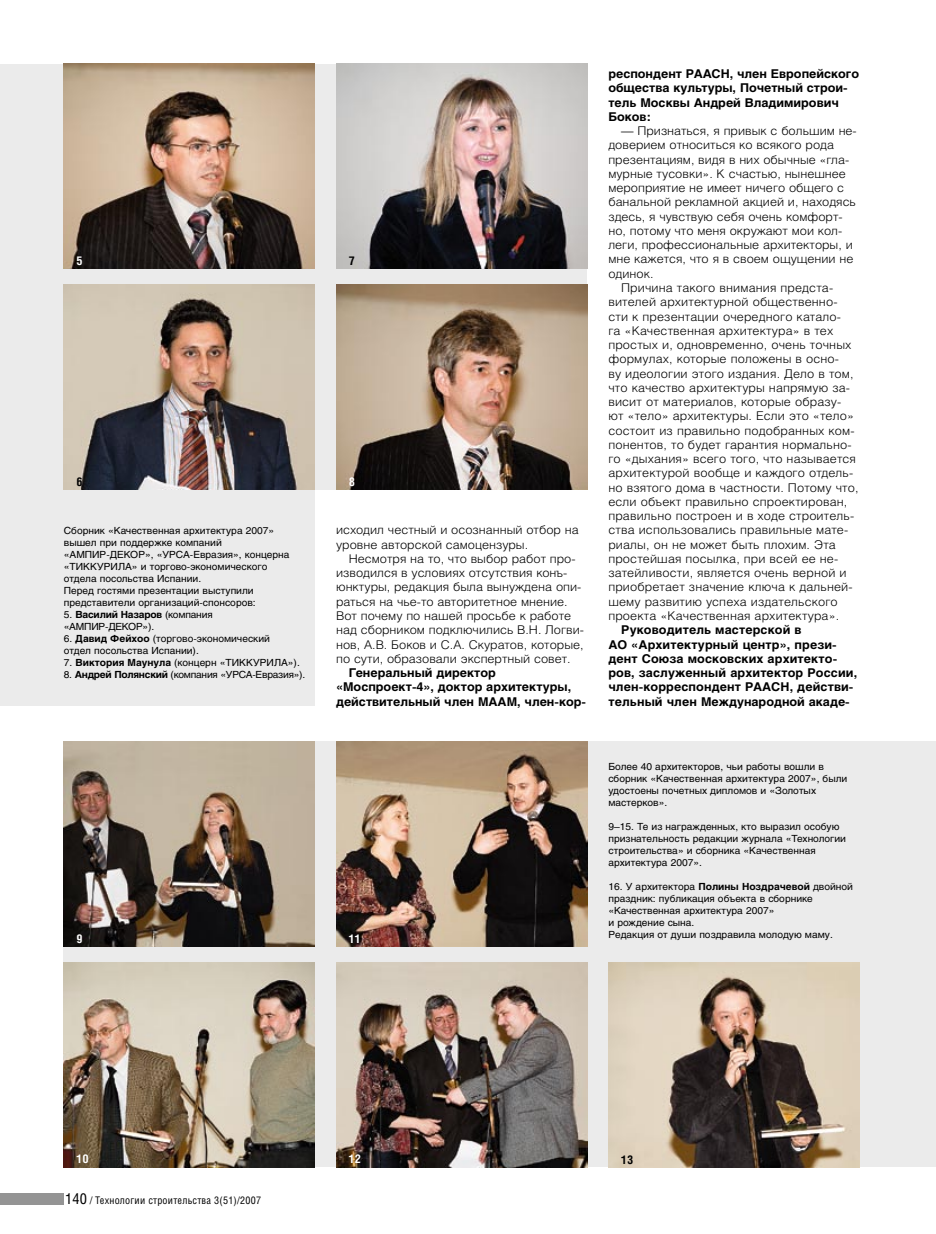
<style>
.page{position:relative;width:936px;height:1234px;background:#fff}
.page>*{position:absolute;margin:0;border:0;box-sizing:border-box;transform-origin:0 0}
.Текст{font:300 12px/14.2px "Helios";letter-spacing:.01em;color:#000;scale:1.04 1}
.Текст-2{font:700 12px/14.2px "Helios";color:#000;scale:1.04 1}
.Текст-3{font:700 12px "Helios Cond";color:#fff;scale:1.04 1}
.Текст-4{font:700 12px "Helios Cond";color:#000;scale:1.04 1}
.t1{font:10.5px "Helios Cond";letter-spacing:.02em;color:#000}
.Иллюстрация_-_подпис{font:9.75px/12px "Helios";color:#000;scale:1.04 1}
.Иллюстрация_-_подпис-2{font:9.75px "Helios";letter-spacing:-.025em;color:#000;scale:1.04 1}
.Иллюстрация_-_подпис-3{font:9.75px/12px "Helios";letter-spacing:-.02em;color:#000;scale:1.04 1}
.s1{font-weight:700}
.s2{font-size:15px}
</style>
<div class="page">
<div style="left:0;top:1192px;width:64px;height:11px;background:#949494"></div>
<div style="left:0;top:64px;width:587px;height:425px;background:#ebebeb"></div>
<div style="left:0;top:489px;width:315px;height:216px;background:#ebebeb"></div>
<div style="left:64px;top:741px;width:871px;height:425px;background:#ebebeb"></div>
<img style="left:64px;top:741px;width:251px;height:205px">
<img style="left:336px;top:962px;width:251px;height:204px">
<img style="left:64px;top:962px;width:251px;height:204px">
<img style="left:608px;top:962px;width:251px;height:204px">
<img style="left:64px;top:64px;width:251px;height:205px">
<img style="left:64px;top:284px;width:251px;height:205px">
<img style="left:336px;top:284px;width:251px;height:205px">
<img style="left:336px;top:64px;width:251px;height:205px">
<img style="left:336px;top:741px;width:251px;height:205px">
<p class="Текст-3" style="left:77px;top:253px;width:7px">5</p>
<p class="Текст-4" style="left:77px;top:474px;width:7px">6</p>
<p class="Иллюстрация_-_подпис" style="left:64px;top:524px;width:218px">Сборник «Качественная архитектура 2007» вышел при поддержке компаний «АМПИР-ДЕКОР», «УРСА-Евразия», концерна «ТИККУРИЛА» и торгово-экономического отдела посольства Испании.</p>
<p class="Иллюстрация_-_подпис" style="left:64px;top:584px;width:186px">Перед гостями презентации выступили представители организаций-спонсоров:</p>
<p class="Иллюстрация_-_подпис-3" style="left:64px;top:608px;width:145px">5. <span class="s1">Василий Назаров</span> (компания «АМПИР-ДЕКОР»).</p>
<p class="Иллюстрация_-_подпис" style="left:64px;top:632px;width:200px">6. <span class="s1">Давид Фейхоо</span> (торгово-экономический отдел посольства Испании).</p>
<p class="Иллюстрация_-_подпис" style="left:64px;top:656px;width:228px">7. <span class="s1">Виктория Маунула</span> (концерн «ТИККУРИЛА»).</p>
<p class="Иллюстрация_-_подпис-2" style="left:64px;top:669px;width:234px">8. <span class="s1">Андрей Полянский</span> (компания «УРСА-Евразия»).</p>
<p class="Текст-4" style="left:349px;top:253px;width:7px">7</p>
<p class="Текст-3" style="left:349px;top:474px;width:8px">8</p>
<p class="Текст" style="left:336px;top:522px;width:235px">исходил честный и осознанный отбор на уровне авторской самоцензуры.</p>
<p class="Текст" style="left:336px;top:551px;width:240px;text-indent:13px">Несмотря на то, что выбор работ про&shy;изводился в условиях отсутствия конъ&shy;юнктуры, редакция была вынуждена опи&shy;раться на чье-то авторитетное мнение.<br>Вот почему по нашей просьбе к работе над сборником подключились В.Н. Логви&shy;нов, А.В. Боков и С.А. Скуратов, которые, по сути, образовали экспертный совет.</p>
<p class="Текст-2" style="left:336px;top:665px;width:242px;text-indent:13px">Генеральный директор «Моспроект-4», доктор архитектуры, действительный член МААМ, член-кор-</p>
<p class="Текст-2" style="left:608px;top:67px;width:243px">респондент РААСН, член Европейского общества культуры, Почетный строи&shy;тель Москвы Андрей Владимирович<br>Боков:</p>
<p class="Текст" style="left:608px;top:123px;width:240px;text-indent:13px">— Признаться, я привык с большим не&shy;доверием относиться ко всякого рода презентациям, видя в них обычные «гла&shy;мурные тусовки». К счастью, нынешнее мероприятие не имеет ничего общего с банальной рекламной акцией и, находясь здесь, я чувствую себя очень комфорт&shy;но, потому что меня окружают мои кол&shy;леги, профессиональные архитекторы, и мне кажется, что я в своем ощущении не одинок.</p>
<p class="Текст" style="left:608px;top:280px;width:242px;text-indent:13px">Причина такого внимания предста&shy;вителей архитектурной общественно&shy;сти к презентации очередного катало-<br>га «Качественная архитектура» в тех простых и, одновременно, очень точных формулах, которые положены в осно-<br>ву идеологии этого издания. Дело в том, что качество архитектуры напрямую за&shy;висит от материалов, которые образу&shy;ют «тело» архитектуры. Если это «тело» состоит из правильно подобранных ком&shy;понентов, то будет гарантия нормально&shy;го «дыхания» всего того, что называется архитектурой вообще и каждого отдель&shy;но взятого дома в частности. Потому что, если объект правильно спроектирован, правильно построен и в ходе строитель&shy;ства использовались правильные мате&shy;риалы, он не может быть плохим. Эта простейшая посылка, при всей ее не&shy;затейливости, является очень верной и приобретает значение ключа к дальней&shy;шему развитию успеха издательского проекта «Качественная архитектура».</p>
<p class="Текст-2" style="left:608px;top:622px;width:241px;text-indent:13px">Руководитель мастерской в<br>АО «Архитектурный центр», прези&shy;дент Союза московских архитекто&shy;ров, заслуженный архитектор России, член-корреспондент РААСН, действи&shy;тельный член Международной акаде-</p>
<p class="Текст-3" style="left:77px;top:930px;width:7px">9</p>
<p class="Текст-3" style="left:349px;top:930px;width:13px">11</p>
<p class="Иллюстрация_-_подпис" style="left:608px;top:760px;width:231px">Более 40 архитекторов, чьи работы вошли в сборник «Качественная архитектура 2007», были удостоены почетных дипломов и «Золотых мастерков».</p>
<p class="Иллюстрация_-_подпис" style="left:608px;top:820px;width:230px">9–15. Те из награжденных, кто выразил особую признательность редакции журнала «Технологии строительства» и сборника «Качественная архитектура 2007».</p>
<p class="Иллюстрация_-_подпис" style="left:608px;top:880px;width:237px">16. У архитектора <span class="s1">Полины Ноздрачевой</span> двойной праздник: публикация объекта в сборнике «Качественная архитектура 2007»<br>и рождение сына.<br>Редакция от души поздравила молодую маму.</p>
<p class="Текст-3" style="left:77px;top:1151px;width:13px">10</p>
<p class="t1" style="left:65px;top:1193px;width:197px"><span class="s2">140</span> / Технологии строительства 3(51)/2007</p>
<p class="Текст-3" style="left:349px;top:1150px;width:13px">12</p>
<p class="Текст-4" style="left:621px;top:1151px;width:13px">13</p>
</div>
